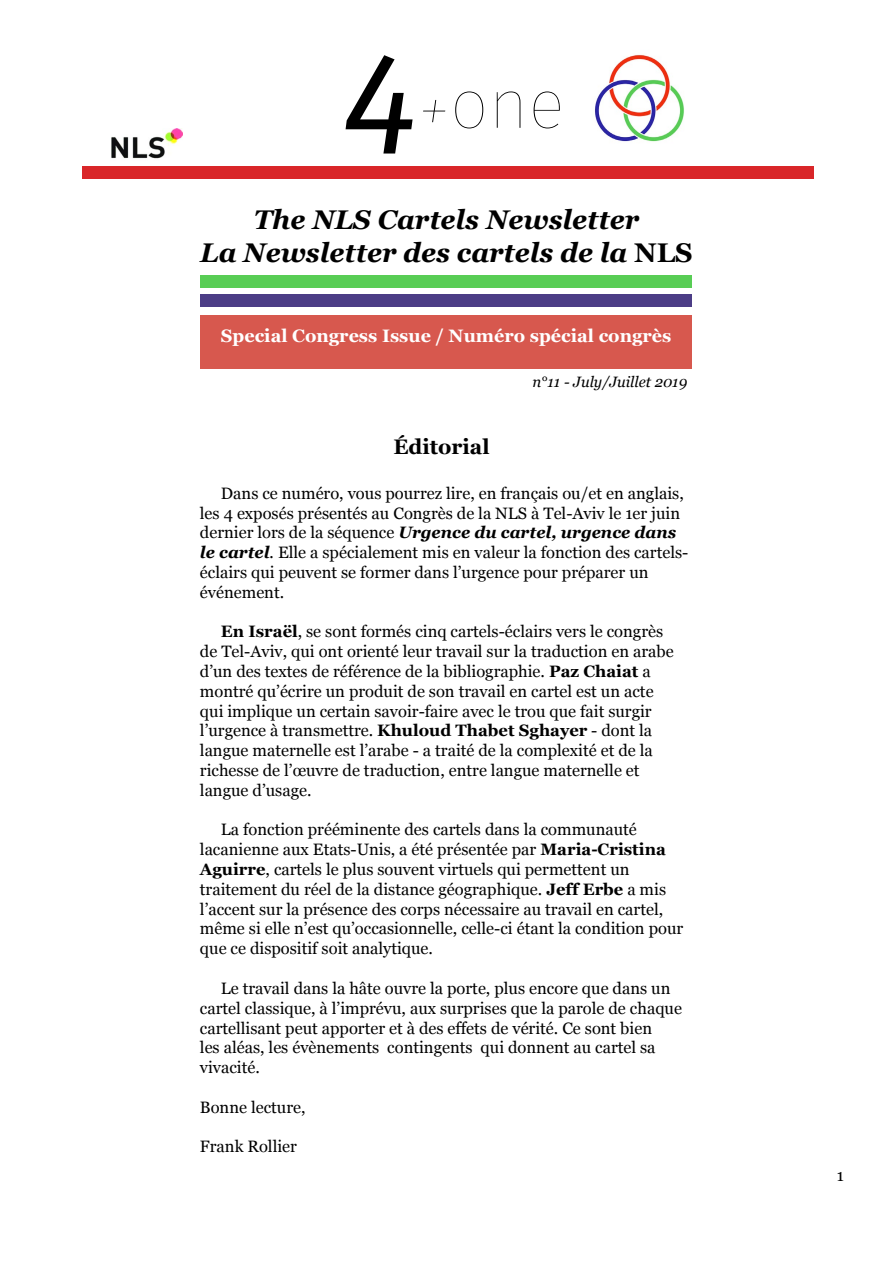
<style>
.page{position:relative;width:893px;height:1263px;background:#fff}
.page>*{position:absolute;margin:0;border:0;box-sizing:border-box;transform-origin:0 0}
.t1{font:68.7px "Fira Sans Hair";color:#000}
.t2{font:italic 700 27px/32.4px "Georgia";color:#000;text-align:center}
.t3{font:700 21px "Georgia";color:#000}
.t4{font:700 18px "Georgia";color:#fff}
.t5{font:16.5px/19.8px "Georgia";color:#000}
.t6{font:italic 15px "Georgia";color:#000}
.s1{font-family:"Fira Sans";font-style:italic;font-size:145.05px}
.s2{font-style:italic}
.s3{font-style:normal}
.s4{font-weight:700;font-style:italic}
.s5{font-weight:700}
</style>
<div class="page">
<div style="left:83px;top:167px;width:731px;height:12px;background:#d92629"></div>
<img style="left:111px;top:129px;width:72px;height:30px">
<div style="left:200px;top:294px;width:492px;height:12px;background:#4c3d86"></div>
<div style="left:200px;top:275px;width:492px;height:12px;background:#58cd55"></div>
<img style="left:595px;top:54px;width:89px;height:88px">
<div style="left:200px;top:315px;width:492px;height:54px;background:#d7584e"></div>
<h1 class="t1" style="left:342px;top:56px;width:225px"><span class="s1">4</span><span class="s2">+</span>one</h1>
<h2 class="t2" style="left:200px;top:202px;width:494px">The NLS Cartels Newsletter<br>La Newsletter des cartels de la <span class="s3">NLS</span></h2>
<p class="t4" style="left:221px;top:324px;width:452px">Special Congress Issue / Numéro spécial congrès</p>
<p class="t3" style="left:393px;top:433px;width:98px">Éditorial</p>
<p class="t6" style="left:532px;top:371px;width:156px">n°11 - July/Juillet 2019</p>
<p class="t5" style="left:200px;top:483px;width:490px;text-indent:21px">Dans ce numéro, vous pourrez lire, en français ou/et en anglais, les 4 exposés présentés au Congrès de la NLS à Tel-Aviv le 1er juin dernier lors de la séquence <span class="s4">Urgence du cartel, urgence dans le cartel</span><span class="s2">.</span> Elle a spécialement mis en valeur la fonction des cartels&shy;éclairs qui peuvent se former dans l’urgence pour préparer un événement.</p>
<p class="t5" style="left:200px;top:621px;width:475px;text-indent:21px"><span class="s5">En Israël</span>, se sont formés cinq cartels-éclairs vers le congrès de Tel-Aviv, qui ont orienté leur travail sur la traduction en arabe d’un des textes de référence de la bibliographie. <span class="s5">Paz Chaiat</span> a montré qu’écrire un produit de son travail en cartel est un acte qui implique un certain savoir-faire avec le trou que fait surgir l’urgence à transmettre. <span class="s5">Khuloud Thabet Sghayer</span> - dont la langue maternelle est l’arabe - a traité de la complexité et de la richesse de l’œuvre de traduction, entre langue maternelle et langue d’usage.</p>
<p class="t5" style="left:200px;top:819px;width:485px;text-indent:21px">La fonction prééminente des cartels dans la communauté lacanienne aux Etats-Unis, a été présentée par <span class="s5">Maria-Cristina Aguirre</span>, cartels le plus souvent virtuels qui permettent un traitement du réel de la distance géographique. <span class="s5">Jeff Erbe</span> a mis l’accent sur la présence des corps nécessaire au travail en cartel, même si elle n’est qu’occasionnelle, celle-ci étant la condition pour que ce dispositif soit analytique.</p>
<p class="t5" style="left:200px;top:978px;width:484px;text-indent:21px">Le travail dans la hâte ouvre la porte, plus encore que dans un cartel classique, à l’imprévu, aux surprises que la parole de chaque cartellisant peut apporter et à des effets de vérité. Ce sont bien<br>les aléas, les évènements contingents qui donnent au cartel sa vivacité.</p>
<p class="t5" style="left:200px;top:1096px;width:107px">Bonne lecture,</p>
<p class="t5" style="left:200px;top:1136px;width:99px">Frank Rollier</p>
<p class="t5" style="left:837px;top:1164px;width:9px">1</p>
</div>
